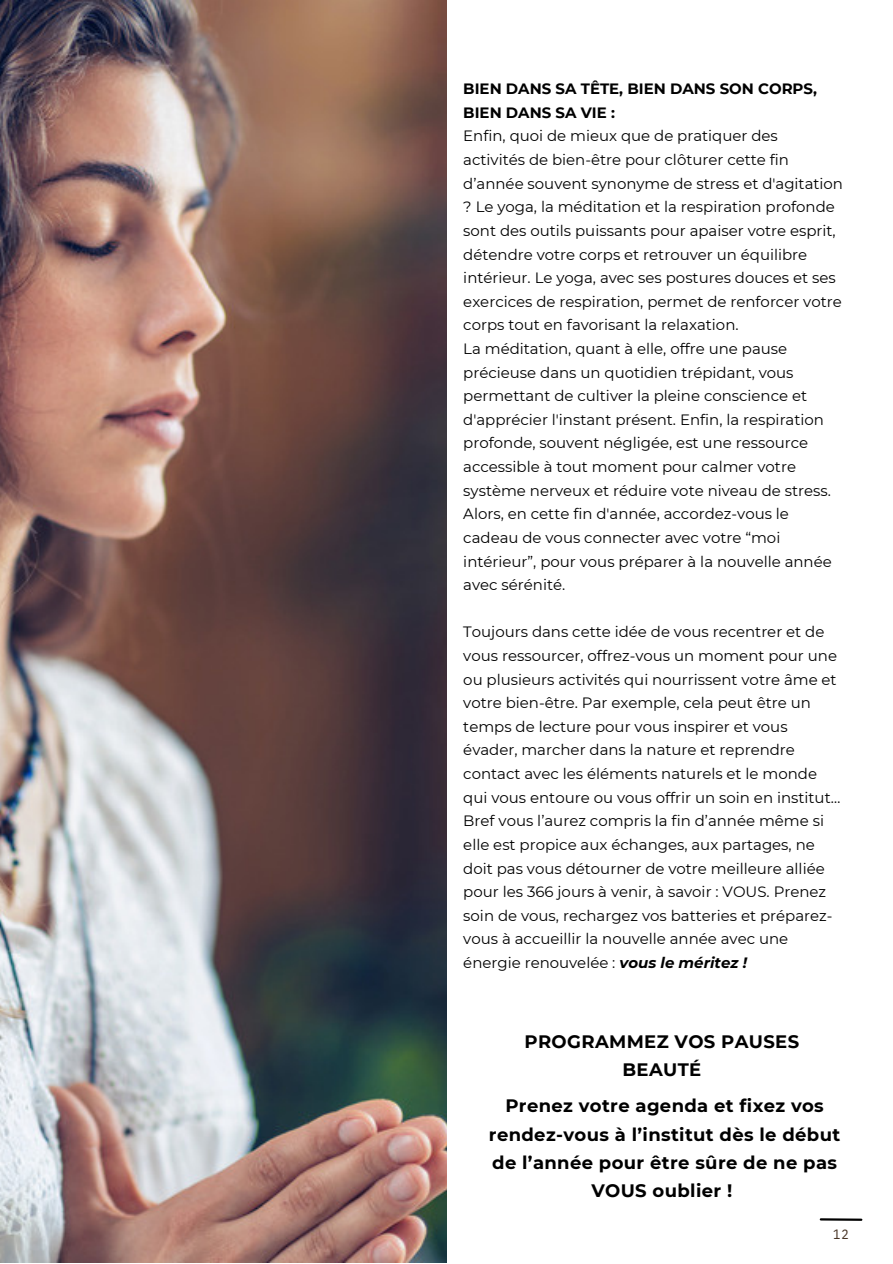
<style>
.page{position:relative;width:893px;height:1264px;background:#fff}
.page>*{position:absolute;margin:0;border:0;box-sizing:border-box;transform-origin:0 0}
.t1{font:700 18px/28px "Montserrat";letter-spacing:.02em;color:#000;text-align:center}
.t2{font:15px/23.5px "Montserrat";color:#000}
.t3{font:700 15px/23.5px "Montserrat";color:#000}
.t4{font:13.5px "IBM Plex Sans Cond";color:#473425}
.s1{font-weight:700;font-style:italic}
</style>
<div class="page">
<img style="left:0;top:0;width:446px;height:1262px">
<hr style="left:820px;top:1218px;width:41px;height:2px;background:#000">
<p class="t3" style="left:463px;top:77px;width:355px">BIEN DANS SA TÊTE, BIEN DANS SON CORPS,<br>BIEN DANS SA VIE :</p>
<p class="t2" style="left:463px;top:124px;width:381px">Enfin, quoi de mieux que de pratiquer des activités de bien-être pour clôturer cette fin d’année souvent synonyme de stress et d'agitation ? Le yoga, la méditation et la respiration profonde sont des outils puissants pour apaiser votre esprit, détendre votre corps et retrouver un équilibre intérieur. Le yoga, avec ses postures douces et ses exercices de respiration, permet de renforcer votre corps tout en favorisant la relaxation.</p>
<p class="t2" style="left:463px;top:337px;width:370px">La méditation, quant à elle, offre une pause précieuse dans un quotidien trépidant, vous permettant de cultiver la pleine conscience et d'apprécier l'instant présent. Enfin, la respiration profonde, souvent négligée, est une ressource accessible à tout moment pour calmer votre système nerveux et réduire vote niveau de stress.<br>Alors, en cette fin d'année, accordez-vous le cadeau de vous connecter avec votre “moi intérieur”, pour vous préparer à la nouvelle année avec sérénité.</p>
<p class="t2" style="left:463px;top:620px;width:378px">Toujours dans cette idée de vous recentrer et de vous ressourcer, offrez-vous un moment pour une ou plusieurs activités qui nourrissent votre âme et votre bien-être. Par exemple, cela peut être un temps de lecture pour vous inspirer et vous évader, marcher dans la nature et reprendre contact avec les éléments naturels et le monde qui vous entoure ou vous offrir un soin en institut… Bref vous l’aurez compris la fin d’année même si elle est propice aux échanges, aux partages, ne doit pas vous détourner de votre meilleure alliée pour les 366 jours à venir, à savoir : VOUS. Prenez soin de vous, rechargez vos batteries et préparez&shy;vous à accueillir la nouvelle année avec une énergie renouvelée : <span class="s1">vous le méritez !</span></p>
<p class="t1" style="left:524px;top:1027px;width:276px">PROGRAMMEZ VOS PAUSES</p>
<p class="t1" style="left:622px;top:1055px;width:80px">BEAUTÉ</p>
<p class="t1" style="left:489px;top:1091px;width:353px">Prenez votre agenda et fixez vos rendez-vous à l’institut dès le début de l’année pour être sûre de ne pas<br>VOUS oublier !</p>
<p class="t4" style="left:833px;top:1224px;width:17px">12</p>
</div>
